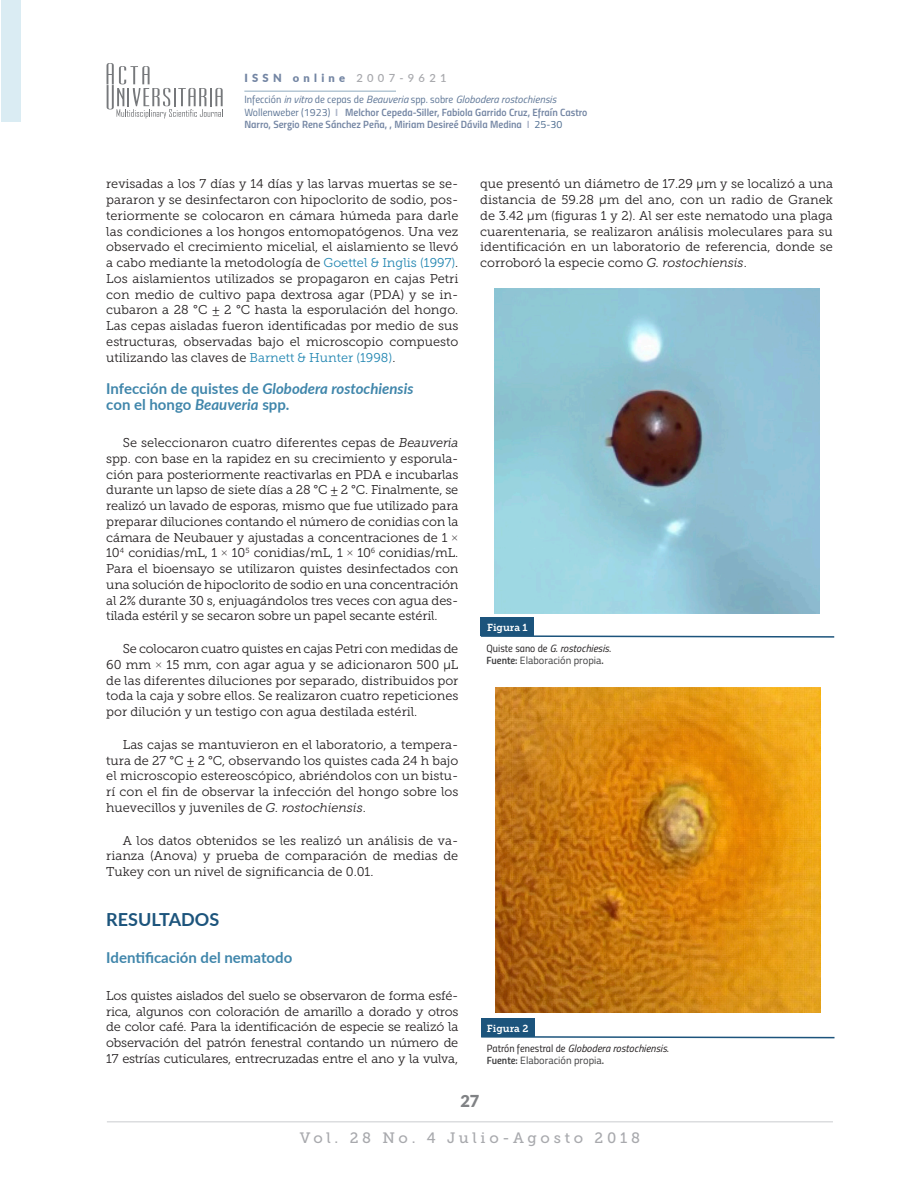
<style>
.page{position:relative;width:918px;height:1188px;background:#fff}
.page>*{position:absolute;margin:0;border:0;box-sizing:border-box;transform-origin:0 0}
.Subtítulo{font:700 18px "Lato";color:#1c547c}
.t1{font:900 16.5px "Lato";color:#808285}
.Subtítulo_2{font:700 15px/15.8px "Lato";color:#4086ab}
.t2{font:15px "Museo Slab 500";letter-spacing:.25em;color:#a8a9ad}
.Texto_2{font:12.75px/15.8px "Museo Slab 300";color:#231f20;text-align:justify}
.Texto{font:12.75px/15.8px "Museo Slab 300";letter-spacing:-.005em;color:#231f20;text-align:justify}
.t3{font:900 11.25px "Lato";letter-spacing:.38em;color:#7385a3}
.t4{font:10.5px/12.6px "Titillium Semibold Upright";color:#7385a3}
.pie_figura{font:italic 10.5px "Titillium";color:#231f20}
.t5{font:italic 10.5px "Titillium";color:#5f7797}
.pie_figura-2{font:10.5px "Titillium";color:#3e3e3f}
.texto{font:10.2px "Museo Slab 700";color:#fff}
.s1{font-weight:600;color:#a8a9ad}
.s2{font-family:"Titillium Regular Upright";font-style:normal}
.s3{font-family:"Titillium Regular Upright";color:#5f7797}
.s4{font-family:"Titillium";font-weight:700;color:#afb7ca}
.s5{font-family:"Titillium Regular Upright";color:#4a6a8e}
.s6{color:#2085b1}
.s7{font-style:italic}
.s8{font-family:"Times New Roman"}
.s9{font-family:"Titillium Semibold Upright"}
</style>
<div class="page">
<hr style="left:107px;top:1121px;width:726px;height:2px;background:#dcdddf">
<svg style="left:107px;top:63px;width:116px;height:56px"></svg>
<hr style="left:244px;top:91px;width:152px;height:1px;background:#1c547c">
<div style="left:1px;top:0;width:20px;height:122px;background:#daecf3"></div>
<div style="left:481px;top:617px;width:53px;height:19px;background:#1c547c"></div>
<svg style="left:480px;top:635px;width:355px;height:3px"></svg>
<img style="left:494px;top:288px;width:325px;height:326px">
<img style="left:495px;top:687px;width:326px;height:326px">
<div style="left:481px;top:1018px;width:53px;height:19px;background:#1c547c"></div>
<svg style="left:481px;top:1035px;width:354px;height:4px"></svg>
<p class="t3" style="left:244px;top:70px;width:204px">ISSN online <span class="s1">2007-9621</span></p>
<p class="t5" style="left:244px;top:92px;width:313px"><span class="s2">Infección</span> in vitro <span class="s2">de cepas de</span> Beauveria <span class="s2">spp. sobre</span> Globodera rostochiensis</p>
<p class="t4" style="left:244px;top:105px;width:345px"><span class="s3">Wollenweber (1923)</span> <span class="s4">I</span> Melchor Cepeda-Siller, Fabiola Garrido Cruz, Efraín Castro<br>Narro, Sergio Rene Sánchez Peña, , Miriam Desireé Dávila Medina <span class="s4">I</span> <span class="s5">25-30</span></p>
<p class="Texto_2" style="left:106px;top:176px;width:354px">revisadas a los 7 días y 14 días y las larvas muertas se se&shy;pararon y se desinfectaron con hipoclorito de sodio, pos&shy;teriormente se colocaron en cámara húmeda para darle las condiciones a los hongos entomopatógenos. Una vez observado el crecimiento micelial, el aislamiento se llevó a cabo mediante la metodología de <span class="s6">Goettel &amp; Inglis (1997)</span>.<br>Los aislamientos utilizados se propagaron en cajas Petri con medio de cultivo papa dextrosa agar (PDA) y se in&shy;cubaron a 28 °C ± 2 °C hasta la esporulación del hongo.<br>Las cepas aisladas fueron identificadas por medio de sus estructuras, observadas bajo el microscopio compuesto utilizando las claves de <span class="s6">Barnett &amp; Hunter (1998)</span>.</p>
<p class="Subtítulo_2" style="left:106px;top:380px;width:309px">Infección de quistes de <span class="s7">Globodera rostochiensis </span>con el hongo <span class="s7">Beauveria</span> spp.</p>
<p class="Texto_2" style="left:106px;top:435px;width:354px;text-indent:16px">Se seleccionaron cuatro diferentes cepas de <span class="s7">Beauveria </span>spp. con base en la rapidez en su crecimiento y esporula&shy;ción para posteriormente reactivarlas en PDA e incubarlas durante un lapso de siete días a 28 °C ± 2 °C. Finalmente, se realizó un lavado de esporas, mismo que fue utilizado para preparar diluciones contando el número de conidias con la cámara de Neubauer y ajustadas a concentraciones de 1 <span class="s8">× </span>10<sup>4</sup> conidias/mL, 1 <span class="s8">×</span> 10<sup>5</sup> conidias/mL, 1 <span class="s8">×</span> 10<sup>6</sup> conidias/mL.<br>Para el bioensayo se utilizaron quistes desinfectados con una solución de hipoclorito de sodio en una concentración al 2% durante 30 s, enjuagándolos tres veces con agua des&shy;tilada estéril y se secaron sobre un papel secante estéril.</p>
<p class="Texto_2" style="left:106px;top:641px;width:354px;text-indent:16px">Se colocaron cuatro quistes en cajas Petri con medidas de 60 mm <span class="s8">×</span> 15 mm, con agar agua y se adicionaron 500 µL de las diferentes diluciones por separado, distribuidos por toda la caja y sobre ellos. Se realizaron cuatro repeticiones por dilución y un testigo con agua destilada estéril.</p>
<p class="Texto_2" style="left:106px;top:737px;width:354px;text-indent:16px">Las cajas se mantuvieron en el laboratorio, a tempera&shy;tura de 27 °C ± 2 °C, observando los quistes cada 24 h bajo el microscopio estereoscópico, abriéndolos con un bistu&shy;rí con el fin de observar la infección del hongo sobre los huevecillos y juveniles de <span class="s7">G. rostochiensis</span>.</p>
<p class="Texto_2" style="left:106px;top:832px;width:354px;text-indent:16px">A los datos obtenidos se les realizó un análisis de va&shy;rianza (Anova) y prueba de comparación de medias de Tukey con un nivel de significancia de 0.01.</p>
<p class="Subtítulo" style="left:106px;top:906px;width:115px">RESULTADOS</p>
<p class="Subtítulo_2" style="left:106px;top:949px;width:188px">Identificación del nematodo</p>
<p class="Texto" style="left:106px;top:988px;width:354px">Los quistes aislados del suelo se observaron de forma esfé&shy;rica, algunos con coloración de amarillo a dorado y otros de color café. Para la identificación de especie se realizó la observación del patrón fenestral contando un número de 17 estrías cuticulares, entrecruzadas entre el ano y la vulva,</p>
<p class="Texto" style="left:480px;top:176px;width:354px">que presentó un diámetro de 17.29 μm y se localizó a una distancia de 59.28 μm del ano, con un radio de Granek de 3.42 μm (figuras 1 y 2). Al ser este nematodo una plaga cuarentenaria, se realizaron análisis moleculares para su identificación en un laboratorio de referencia, donde se corroboró la especie como <span class="s7">G. rostochiensis</span>.</p>
<p class="texto" style="left:487px;top:622px;width:42px">Figura 1</p>
<p class="pie_figura" style="left:487px;top:640px;width:126px"><span class="s2">Quiste sano de</span> G. rostochiesis<span class="s2">.</span></p>
<p class="pie_figura-2" style="left:487px;top:652px;width:119px"><span class="s9">Fuente:</span> Elaboración propia<span class="s9">.</span></p>
<p class="texto" style="left:487px;top:1022px;width:43px">Figura 2</p>
<p class="pie_figura" style="left:487px;top:1041px;width:184px"><span class="s2">Patrón fenestral de</span> Globodera rostochiensis<span class="s2">.</span></p>
<p class="pie_figura-2" style="left:487px;top:1053px;width:119px"><span class="s9">Fuente:</span> Elaboración propia<span class="s9">.</span></p>
<p class="t1" style="left:460px;top:1089px;width:21px">27</p>
<p class="t2" style="left:300px;top:1129px;width:342px">Vol. 28 No. 4 Julio-Agosto 2018</p>
</div>
